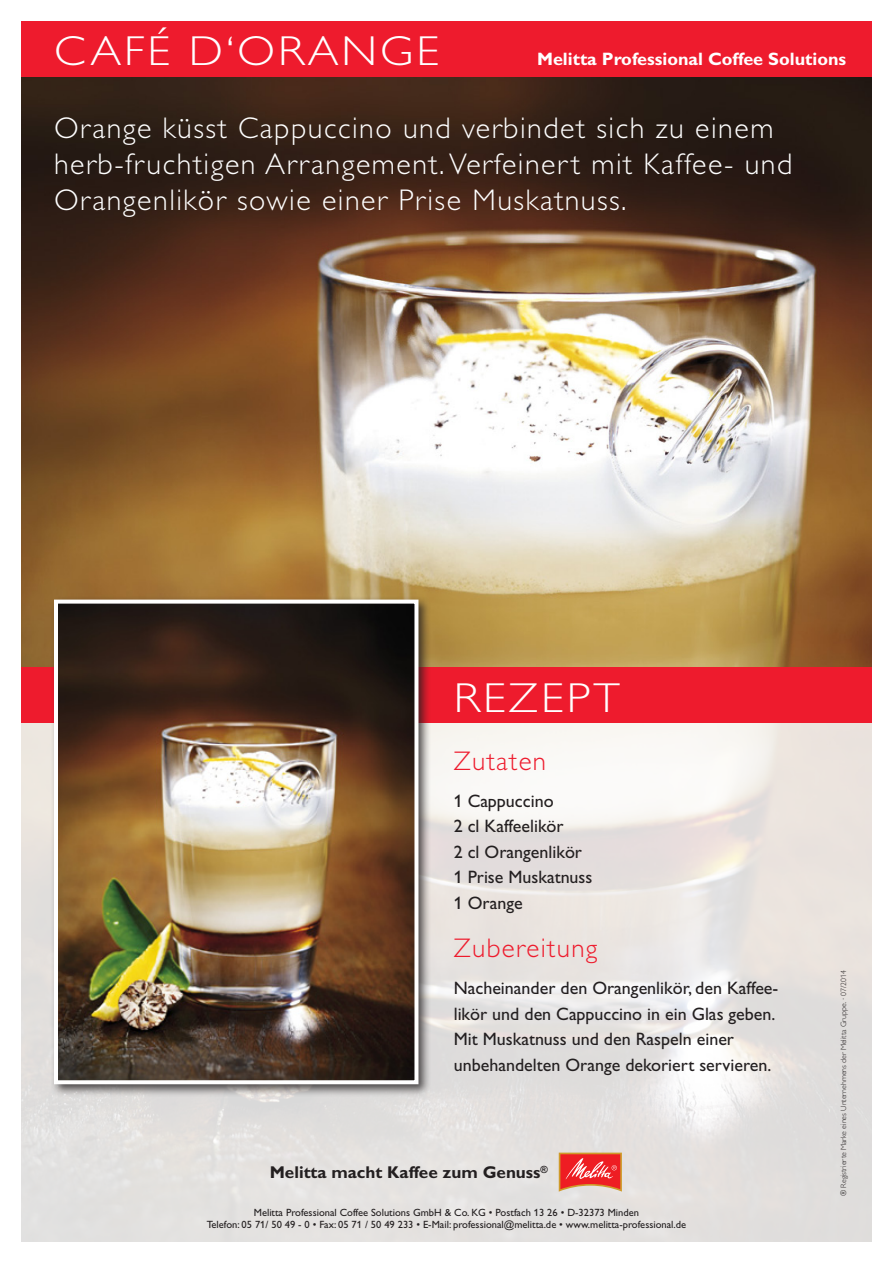
<style>
.page{position:relative;width:893px;height:1263px;background:#fff}
.page>*{position:absolute;margin:0;border:0;box-sizing:border-box;transform-origin:0 0}
.t1{font:300 42px "Gill Alt One";letter-spacing:.065em;color:#fff;scale:1.1 1}
.t2{font:300 30px/36px "Gill Alt One";letter-spacing:.05em;color:#fff}
.t3{font:300 27px "Gill Alt One";letter-spacing:.05em;color:#ee1b2d}
.t4{font:18px/25.5px "Gill Alt One";color:#231f20}
.t5{font:700 18px "Gill Alt One";color:#fff}
.t6{font:700 17.1px "Gill Alt One";color:#231f20}
.t7{font:10.5px/12.6px "Gill Alt One";color:#231f20;text-align:center}
.t8{font:300 7.8px "Gill Alt One";color:#231f20}
</style>
<div class="page">
<img style="left:21px;top:77px;width:851px;height:591px">
<div style="left:21px;top:668px;width:851px;height:55px;background:#ee1b2d"></div>
<div style="left:21px;top:21px;width:851px;height:56px;background:#ee1b2d"></div>
<div style="left:50px;top:596px;width:381px;height:501px;background:#231f20;opacity:.75"></div>
<img style="left:59px;top:605px;width:354px;height:474px">
<div style="left:54px;top:600px;width:364px;height:484px;border:4px solid #fff"></div>
<svg style="left:559px;top:1152px;width:63px;height:39px;background:#ea594e"></svg>
<h1 class="t1" style="left:54px;top:28px;width:352px">CAFÉ D‘ORANGE</h1>
<p class="t5" style="left:537px;top:49px;width:311px">Melitta Professional Coffee Solutions</p>
<h2 class="t2" style="left:54px;top:110px;width:740px">Orange küsst Cappuccino und verbindet sich zu einem herb-fruchtigen Arrangement. Verfeinert mit Kaffee- und<br>Orangenlikör sowie einer Prise Muskatnuss.</h2>
<h1 class="t1" style="left:454px;top:674px;width:153px">REZEPT</h1>
<h3 class="t3" style="left:454px;top:745px;width:94px">Zutaten</h3>
<p class="t4" style="left:454px;top:788px;width:140px">1 Cappuccino<br>2 cl Kaffeelikör<br>2 cl Orangenlikör<br>1 Prise Muskatnuss<br>1 Orange</p>
<h3 class="t3" style="left:454px;top:933px;width:145px">Zubereitung</h3>
<p class="t4" style="left:454px;top:975px;width:326px">Nacheinander den Orangenlikör, den Kaffee&shy;likör und den Cappuccino in ein Glas geben.<br>Mit Muskatnuss und den Raspeln einer unbehandelten Orange dekoriert servieren.</p>
<p class="t6" style="left:270px;top:1162px;width:280px">Melitta macht Kaffee zum Genuss<sup>®</sup></p>
<p class="t7" style="left:207px;top:1206px;width:481px">Melitta Professional Coffee Solutions GmbH &amp; Co. KG • Postfach 13 26 • D-32373 Minden<br>Telefon: 05 71/ 50 49 - 0 • Fax: 05 71 / 50 49 233 • E-Mail: professional@melitta.de • www.melitta-professional.de</p>
<p class="t8" style="left:839px;top:1196px;width:227px;rotate:-90deg">® Registrierte Marke eines Unternehmens der Melitta Gruppe. · 07/2014</p>
</div>
